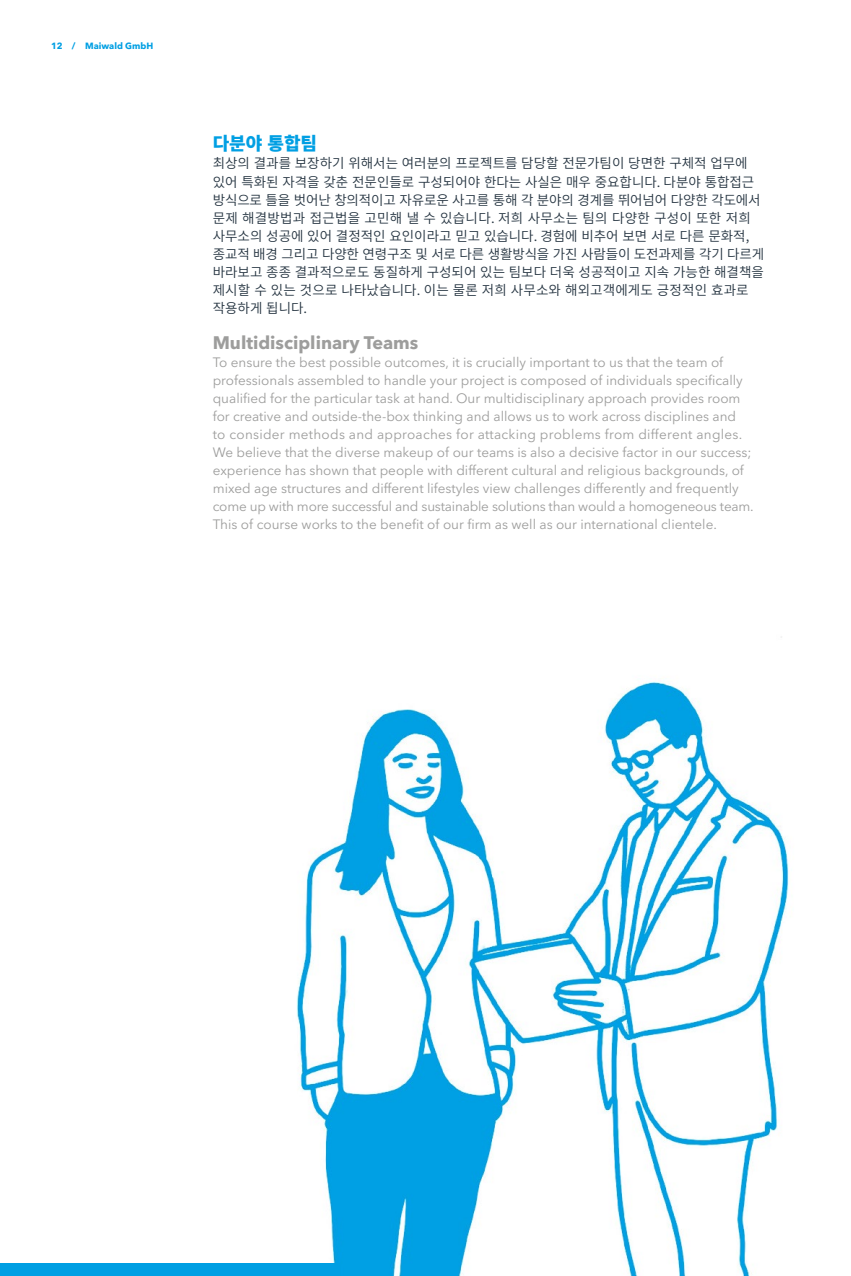
<style>
.page{position:relative;width:851px;height:1276px;background:#fff}
.page>*{position:absolute;margin:0;border:0;box-sizing:border-box;transform-origin:0 0}
.t1{font:700 18px "Avenir Next LT Pro";color:#9d9d9c}
.t2{font:800 18px "Source Han Sans K";color:#009fe3}
.t3{font:13.5px/18px "Avenir Next LT Pro";color:#9d9d9c}
.t4{font:13.5px/18px "Source Han Sans K";color:#253441}
.t5{font:700 9px "Avenir Next LT Pro";color:#009fe3}
</style>
<div class="page">
<img style="left:296px;top:636px;width:493px;height:640px">
<div style="left:0;top:1263px;width:340px;height:13px;background:#009fe3"></div>
<p class="t5" style="left:51px;top:41px;width:104px">12 / Maiwald GmbH</p>
<h1 class="t2" style="left:213px;top:134px;width:106px">다분야 통합팀</h1>
<p class="t4" style="left:213px;top:155px;width:553px">최상의 결과를 보장하기 위해서는 여러분의 프로젝트를 담당할 전문가팀이 당면한 구체적 업무에 있어 특화된 자격을 갖춘 전문인들로 구성되어야 한다는 사실은 매우 중요합니다. 다분야 통합접근 방식으로 틀을 벗어난 창의적이고 자유로운 사고를 통해 각 분야의 경계를 뛰어넘어 다양한 각도에서 문제 해결방법과 접근법을 고민해 낼 수 있습니다. 저희 사무소는 팀의 다양한 구성이 또한 저희 사무소의 성공에 있어 결정적인 요인이라고 믿고 있습니다. 경험에 비추어 보면 서로 다른 문화적, 종교적 배경 그리고 다양한 연령구조 및 서로 다른 생활방식을 가진 사람들이 도전과제를 각기 다르게 바라보고 종종 결과적으로도 동질하게 구성되어 있는 팀보다 더욱 성공적이고 지속 가능한 해결책을 제시할 수 있는 것으로 나타났습니다. 이는 물론 저희 사무소와 해외고객에게도 긍정적인 효과로 작용하게 됩니다.</p>
<h1 class="t1" style="left:213px;top:331px;width:207px">Multidisciplinary Teams</h1>
<p class="t3" style="left:213px;top:353px;width:542px">To ensure the best possible outcomes, it is crucially important to us that the team of professionals assembled to handle your project is composed of individuals specifically qualified for the particular task at hand. Our multidisciplinary approach provides room for creative and outside-the-box thinking and allows us to work across disciplines and<br>to consider methods and approaches for attacking problems from different angles.<br>We believe that the diverse makeup of our teams is also a decisive factor in our success; experience has shown that people with different cultural and religious backgrounds, of mixed age structures and different lifestyles view challenges differently and frequently come up with more successful and sustainable solutions than would a homogeneous team.<br>This of course works to the benefit of our firm as well as our international clientele.</p>
</div>
